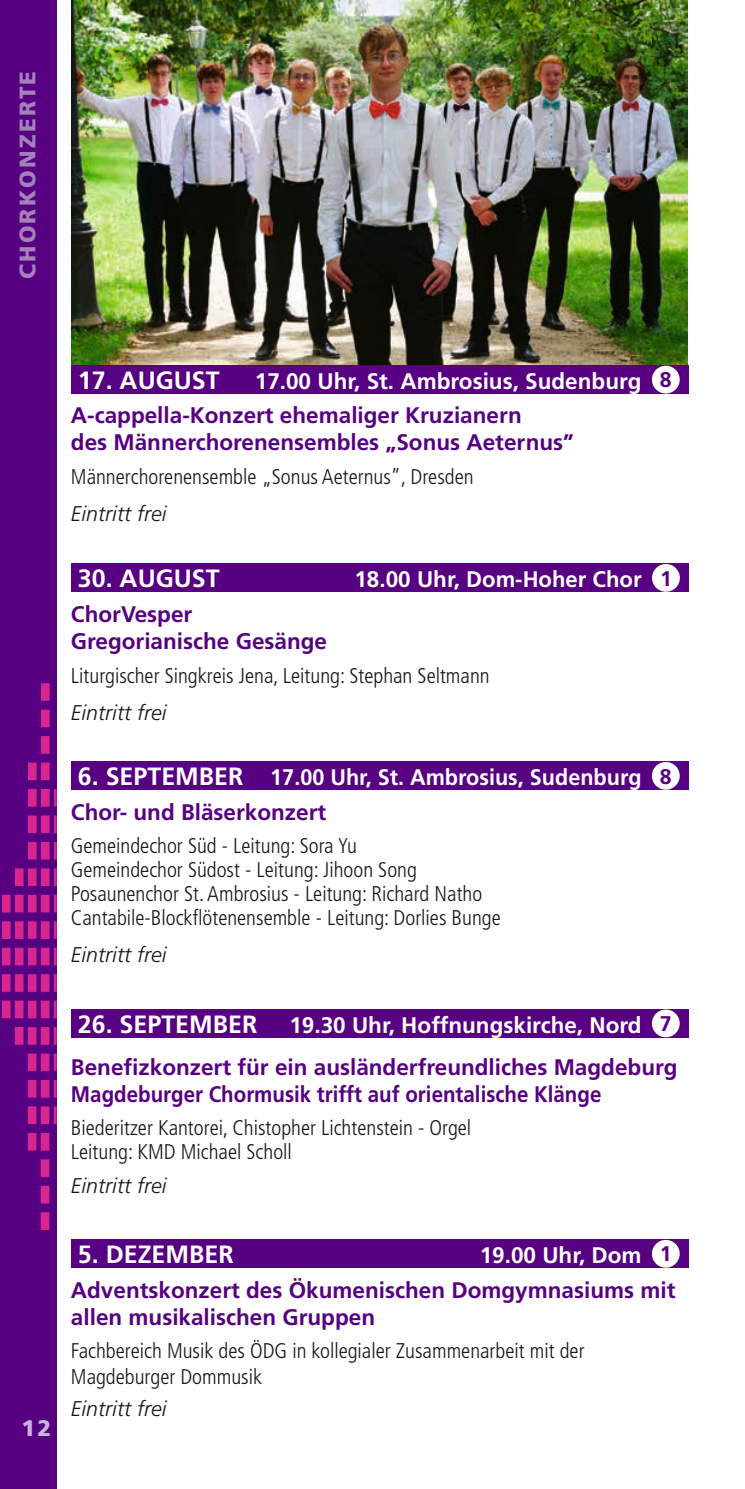
<style>
.page{position:relative;width:745px;height:1489px;background:#fff}
.page>*{position:absolute;margin:0;border:0;box-sizing:border-box;transform-origin:0 0}
.t1{font:700 25px "Frutiger LT";color:#fff}
.t2{font:700 22.5px/27px "Frutiger LT";color:#570082}
.t3{font:700 22.5px "Frutiger LT";color:#fff}
.t4{font:700 22.5px/34.5px "Frutiger LT";color:#fff;scale:.96 1}
.t5{font:900 22.5px "Frutiger LT";letter-spacing:.1em;color:#a482b9}
.t6{font:900 22.5px "Frutiger LT";color:#c8b4da}
.t7{font:300 condensed 21.25px/23.8px "Frutiger LT";color:#151616}
.t8{font:italic 300 21.25px "Frutiger LT";color:#151616}
.t9{font:700 21.25px "Frutiger LT";color:#570082}
.s1{font-size:25px}
.s2{color:#570082}
</style>
<div class="page">
<img style="left:72px;top:0;width:615px;height:365px">
<div style="left:0;top:0;width:57px;height:1488px;background:#570082"></div>
<div style="left:2px;top:947px;width:9px;height:18px;background:#d92590"></div>
<div style="left:15px;top:947px;width:9px;height:18px;background:#d92590"></div>
<div style="left:28px;top:947px;width:8px;height:18px;background:#d92590"></div>
<div style="left:41px;top:947px;width:8px;height:18px;background:#d92590"></div>
<hr style="left:54px;top:947px;width:3px;height:18px;background:#d92590">
<div style="left:2px;top:921px;width:9px;height:17px;background:#d92590"></div>
<div style="left:2px;top:894px;width:9px;height:18px;background:#d92590"></div>
<div style="left:15px;top:921px;width:9px;height:17px;background:#d92590"></div>
<div style="left:28px;top:921px;width:8px;height:17px;background:#d92590"></div>
<div style="left:41px;top:921px;width:8px;height:17px;background:#d92590"></div>
<hr style="left:54px;top:921px;width:3px;height:17px;background:#d92590">
<div style="left:15px;top:894px;width:9px;height:18px;background:#d92590"></div>
<div style="left:15px;top:868px;width:9px;height:18px;background:#d92590"></div>
<div style="left:28px;top:894px;width:9px;height:18px;background:#d92590"></div>
<div style="left:28px;top:868px;width:9px;height:18px;background:#d92590"></div>
<div style="left:28px;top:841px;width:9px;height:18px;background:#d92590"></div>
<div style="left:28px;top:815px;width:9px;height:18px;background:#d92590"></div>
<div style="left:28px;top:789px;width:9px;height:17px;background:#d92590"></div>
<div style="left:28px;top:762px;width:9px;height:18px;background:#d92590"></div>
<div style="left:41px;top:894px;width:8px;height:18px;background:#d92590"></div>
<div style="left:41px;top:868px;width:8px;height:18px;background:#d92590"></div>
<div style="left:41px;top:841px;width:9px;height:18px;background:#d92590"></div>
<div style="left:41px;top:815px;width:9px;height:18px;background:#d92590"></div>
<div style="left:41px;top:789px;width:9px;height:17px;background:#d92590"></div>
<div style="left:41px;top:762px;width:9px;height:18px;background:#d92590"></div>
<div style="left:41px;top:736px;width:9px;height:17px;background:#d92590"></div>
<div style="left:41px;top:709px;width:9px;height:18px;background:#d92590"></div>
<div style="left:41px;top:683px;width:9px;height:17px;background:#d92590"></div>
<hr style="left:54px;top:894px;width:3px;height:18px;background:#d92590">
<hr style="left:54px;top:868px;width:3px;height:18px;background:#d92590">
<hr style="left:54px;top:841px;width:3px;height:18px;background:#d92590">
<hr style="left:54px;top:815px;width:3px;height:18px;background:#d92590">
<hr style="left:54px;top:789px;width:3px;height:17px;background:#d92590">
<div style="left:2px;top:974px;width:9px;height:17px;background:#d92590"></div>
<div style="left:2px;top:1000px;width:9px;height:18px;background:#d92590"></div>
<div style="left:15px;top:974px;width:8px;height:17px;background:#d92590"></div>
<div style="left:28px;top:974px;width:8px;height:17px;background:#d92590"></div>
<div style="left:41px;top:974px;width:8px;height:17px;background:#d92590"></div>
<hr style="left:54px;top:974px;width:3px;height:17px;background:#d92590">
<div style="left:15px;top:1000px;width:8px;height:18px;background:#d92590"></div>
<div style="left:15px;top:1027px;width:8px;height:17px;background:#d92590"></div>
<div style="left:28px;top:1000px;width:8px;height:18px;background:#d92590"></div>
<div style="left:28px;top:1027px;width:8px;height:17px;background:#d92590"></div>
<div style="left:28px;top:1053px;width:8px;height:18px;background:#d92590"></div>
<div style="left:28px;top:1079px;width:8px;height:18px;background:#d92590"></div>
<div style="left:28px;top:1106px;width:8px;height:18px;background:#d92590"></div>
<div style="left:28px;top:1132px;width:8px;height:18px;background:#d92590"></div>
<div style="left:41px;top:1000px;width:8px;height:18px;background:#d92590"></div>
<div style="left:41px;top:1027px;width:8px;height:17px;background:#d92590"></div>
<div style="left:41px;top:1053px;width:8px;height:18px;background:#d92590"></div>
<div style="left:41px;top:1079px;width:8px;height:18px;background:#d92590"></div>
<div style="left:41px;top:1106px;width:8px;height:18px;background:#d92590"></div>
<div style="left:41px;top:1132px;width:8px;height:18px;background:#d92590"></div>
<div style="left:41px;top:1159px;width:8px;height:17px;background:#d92590"></div>
<div style="left:41px;top:1185px;width:8px;height:18px;background:#d92590"></div>
<div style="left:41px;top:1212px;width:8px;height:17px;background:#d92590"></div>
<hr style="left:54px;top:1000px;width:3px;height:18px;background:#d92590">
<hr style="left:54px;top:1027px;width:3px;height:17px;background:#d92590">
<hr style="left:54px;top:1053px;width:3px;height:18px;background:#d92590">
<hr style="left:54px;top:1079px;width:3px;height:18px;background:#d92590">
<hr style="left:54px;top:1106px;width:3px;height:18px;background:#d92590">
<div style="left:71px;top:365px;width:616px;height:28px;background:#570082"></div>
<div style="left:651px;top:366px;width:28px;height:27px;background:#fff;border-radius:50%"></div>
<div style="left:71px;top:1239px;width:616px;height:28px;background:#570082"></div>
<div style="left:651px;top:1239px;width:28px;height:28px;background:#fff;border-radius:50%"></div>
<div style="left:71px;top:1008px;width:616px;height:29px;background:#570082"></div>
<div style="left:651px;top:1009px;width:28px;height:28px;background:#fff;border-radius:50%"></div>
<div style="left:71px;top:563px;width:616px;height:29px;background:#570082"></div>
<div style="left:651px;top:564px;width:28px;height:27px;background:#fff;border-radius:50%"></div>
<div style="left:71px;top:761px;width:616px;height:28px;background:#570082"></div>
<div style="left:651px;top:762px;width:28px;height:27px;background:#fff;border-radius:50%"></div>
<p class="t5" style="left:14px;top:279px;width:210px;rotate:-90deg">CHORKONZERTE</p>
<p class="t1" style="left:78px;top:365px;width:143px">17. AUGUST</p>
<p class="t3" style="left:255px;top:368px;width:388px">17.00 Uhr, St. Ambrosius, Sudenburg</p>
<p class="t2" style="left:71px;top:402px;width:504px">A-cappella-Konzert ehemaliger Kruzianern<br>des Männerchorenensembles „Sonus Aeternus”</p>
<p class="t7" style="left:71px;top:465px;width:404px">Männerchorenensemble „Sonus Aeternus”, Dresden</p>
<p class="t8" style="left:71px;top:501px;width:97px">Eintritt frei</p>
<p class="t9" style="left:659px;top:367px;width:13px">8</p>
<p class="t1" style="left:78px;top:564px;width:143px">30. AUGUST</p>
<p class="t3" style="left:354px;top:566px;width:288px">18.00 Uhr, Dom-Hoher Chor</p>
<p class="t2" style="left:71px;top:600px;width:257px">ChorVesper<br>Gregorianische Gesänge</p>
<p class="t7" style="left:71px;top:663px;width:420px">Liturgischer Singkreis Jena, Leitung: Stephan Seltmann</p>
<p class="t8" style="left:71px;top:700px;width:97px">Eintritt frei</p>
<p class="t4" style="left:71px;top:760px;width:595px;text-indent:7px"><span class="s1">6. SEPTEMBER</span> 17.00 Uhr, St. Ambrosius, Sudenburg<br><span class="s2">Chor- und Bläserkonzert</span></p>
<p class="t7" style="left:71px;top:834px;width:431px">Gemeindechor Süd - Leitung: Sora Yu<br>Gemeindechor Südost - Leitung: Jihoon Song Posaunenchor St. Ambrosius - Leitung: Richard Natho Cantabile-Blockflötenensemble - Leitung: Dorlies Bunge</p>
<p class="t8" style="left:71px;top:942px;width:97px">Eintritt frei</p>
<p class="t9" style="left:659px;top:565px;width:13px">1</p>
<p class="t9" style="left:659px;top:763px;width:13px">8</p>
<p class="t6" style="left:22px;top:1414px;width:31px">12</p>
<p class="t1" style="left:78px;top:1009px;width:181px">26. SEPTEMBER</p>
<p class="t3" style="left:289px;top:1011px;width:353px">19.30 Uhr, Hoffnungskirche, Nord</p>
<p class="t2" style="left:71px;top:1053px;width:607px">Benefizkonzert für ein ausländerfreundliches Magdeburg<br>Magdeburger Chormusik trifft auf orientalische Klänge</p>
<p class="t7" style="left:71px;top:1116px;width:401px">Biederitzer Kantorei, Chistopher Lichtenstein - Orgel<br>Leitung: KMD Michael Scholl</p>
<p class="t8" style="left:71px;top:1173px;width:97px">Eintritt frei</p>
<p class="t9" style="left:659px;top:1011px;width:13px">7</p>
<p class="t1" style="left:78px;top:1239px;width:157px">5. DEZEMBER</p>
<p class="t3" style="left:479px;top:1241px;width:163px">19.00 Uhr, Dom</p>
<p class="t2" style="left:71px;top:1276px;width:605px">Adventskonzert des Ökumenischen Domgymnasiums mit allen musikalischen Gruppen</p>
<p class="t7" style="left:71px;top:1338px;width:515px;line-height:25.5px">Fachbereich Musik des ÖDG in kollegialer Zusammenarbeit mit der<br>Magdeburger Dommusik</p>
<p class="t8" style="left:71px;top:1396px;width:97px">Eintritt frei</p>
<p class="t9" style="left:659px;top:1241px;width:13px">1</p>
</div>
